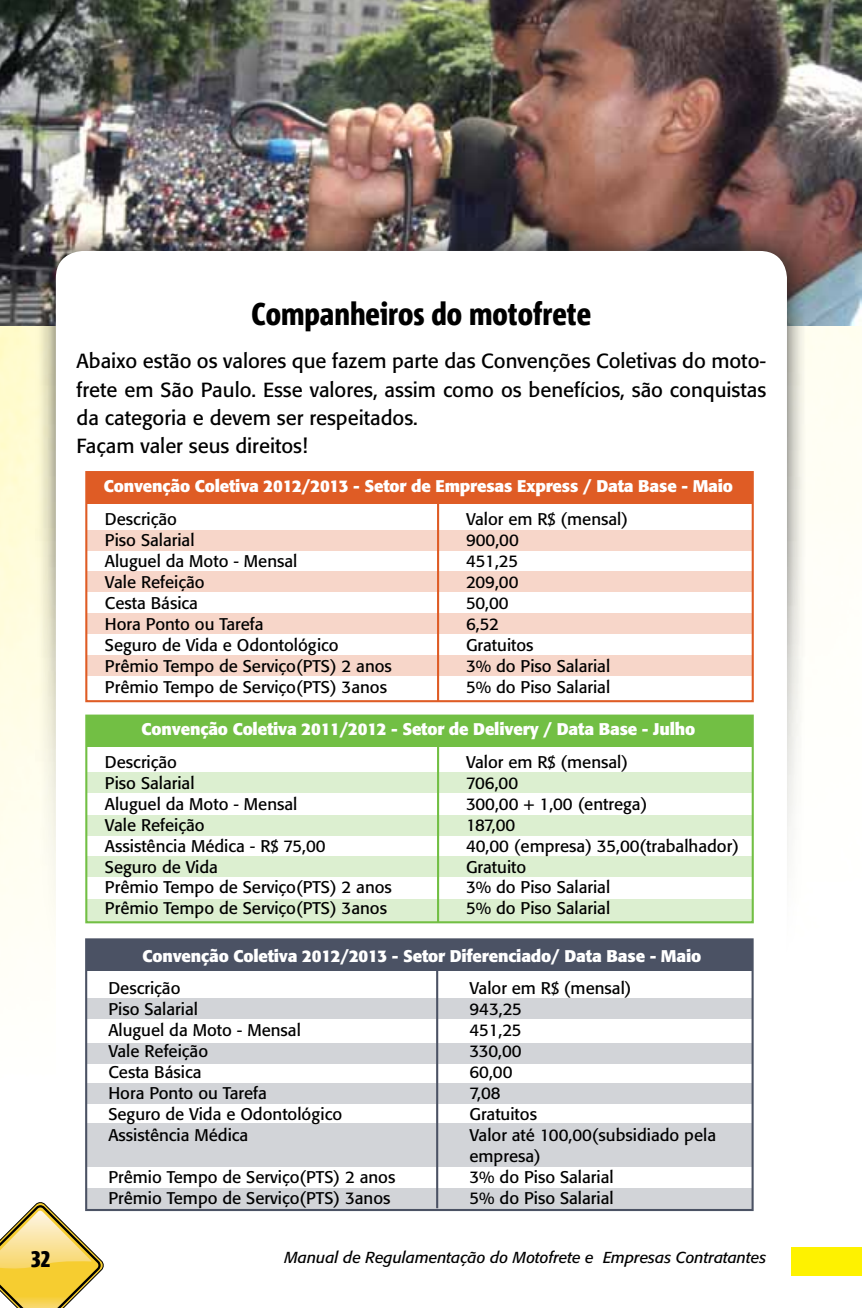
<style>
.page{position:relative;width:862px;height:1308px;background:#fff}
.page>*{position:absolute;margin:0;border:0;box-sizing:border-box;transform-origin:0 0}
.t1{font:800 31.5px "Corpid Cd LF";color:#000}
.t2{font:800 22.5px "Corpid Cd LF";color:#000}
.t3{font:20.25px/28.1px "Formata";color:#000}
.t4{font:16.88px/20.9px "Formata";color:#000}
.t5{font:700 16.88px "Formata";letter-spacing:-.01em;color:#fff}
.t6{font:italic 15.75px "Formata";color:#000}
</style>
<div class="page">
<img style="left:0;top:325px;width:861px;height:616px">
<svg style="left:0;top:1204px;width:104px;height:103px"></svg>
<div style="left:791px;top:1247px;width:70px;height:29px;background:#fef200"></div>
<img style="left:0;top:0;width:861px;height:325px">
<img style="left:36px;top:230px;width:770px;height:1016px">
<div style="left:56px;top:251px;width:730px;height:976px;background:#fff;border-radius:27px"></div>
<div style="left:86px;top:472px;width:666px;height:31px;background:#df5c25"></div>
<div style="left:86px;top:530px;width:666px;height:21px;background:#f7d6c9"></div>
<div style="left:86px;top:571px;width:666px;height:21px;background:#f7d6c9"></div>
<div style="left:86px;top:613px;width:666px;height:21px;background:#f7d6c9"></div>
<div style="left:86px;top:655px;width:666px;height:21px;background:#f7d6c9"></div>
<div style="left:85px;top:471px;width:668px;height:231px;border:2px solid #df5c25"></div>
<hr style="left:437px;top:502px;width:2px;height:199px;background:#df5c25">
<div style="left:86px;top:715px;width:666px;height:32px;background:#72bf44"></div>
<div style="left:86px;top:772px;width:666px;height:21px;background:#dcefd0"></div>
<div style="left:86px;top:815px;width:666px;height:21px;background:#dcefd0"></div>
<div style="left:86px;top:856px;width:666px;height:21px;background:#dcefd0"></div>
<div style="left:86px;top:898px;width:666px;height:23px;background:#dcefd0"></div>
<hr style="left:437px;top:747px;width:2px;height:175px;background:#72bf44">
<div style="left:85px;top:714px;width:668px;height:209px;border:2px solid #72bf44"></div>
<div style="left:86px;top:939px;width:666px;height:32px;background:#4b5264"></div>
<div style="left:86px;top:997px;width:666px;height:21px;background:#d2d4d8"></div>
<div style="left:86px;top:1042px;width:666px;height:21px;background:#d2d4d8"></div>
<div style="left:86px;top:1082px;width:666px;height:21px;background:#d2d4d8"></div>
<div style="left:86px;top:1188px;width:666px;height:21px;background:#d2d4d8"></div>
<div style="left:86px;top:1123px;width:666px;height:43px;background:#d2d4d8"></div>
<hr style="left:436px;top:969px;width:2px;height:239px;background:#4b5264">
<div style="left:85px;top:938px;width:668px;height:273px;border:2px solid #4b5264"></div>
<h1 class="t1" style="left:251px;top:296px;width:341px">Companheiros do motofrete</h1>
<p class="t3" style="left:77px;top:347px;width:690px">Abaixo estão os valores que fazem parte das Convenções Coletivas do moto&shy;frete em São Paulo. Esse valores, assim como os benefícios, são conquistas da categoria e devem ser respeitados.<br>Façam valer seus direitos!</p>
<p class="t5" style="left:104px;top:475px;width:630px">Convenção Coletiva 2012/2013 - Setor de Empresas Express / Data Base - Maio</p>
<p class="t4" style="left:105px;top:508px;width:288px">Descrição<br>Piso Salarial<br>Aluguel da Moto - Mensal<br>Vale Refeição<br>Cesta Básica<br>Hora Ponto ou Tarefa<br>Seguro de Vida e Odontológico<br>Prêmio Tempo de Serviço(PTS) 2 anos<br>Prêmio Tempo de Serviço(PTS) 3anos</p>
<p class="t4" style="left:466px;top:508px;width:163px">Valor em R$ (mensal)<br>900,00<br>451,25<br>209,00<br>50,00<br>6,52<br>Gratuitos<br>3% do Piso Salarial<br>5% do Piso Salarial</p>
<p class="t5" style="left:141px;top:718px;width:554px">Convenção Coletiva 2011/2012 - Setor de Delivery / Data Base - Julho</p>
<p class="t4" style="left:105px;top:751px;width:288px">Descrição<br>Piso Salarial<br>Aluguel da Moto - Mensal<br>Vale Refeição<br>Assistência Médica - R$ 75,00<br>Seguro de Vida<br>Prêmio Tempo de Serviço(PTS) 2 anos<br>Prêmio Tempo de Serviço(PTS) 3anos</p>
<p class="t4" style="left:466px;top:751px;width:274px">Valor em R$ (mensal)<br>706,00<br>300,00 + 1,00 (entrega)<br>187,00<br>40,00 (empresa) 35,00(trabalhador)<br>Gratuito<br>3% do Piso Salarial<br>5% do Piso Salarial</p>
<p class="t5" style="left:142px;top:945px;width:560px">Convenção Coletiva 2012/2013 - Setor Diferenciado/ Data Base - Maio</p>
<p class="t4" style="left:108px;top:978px;width:235px">Descrição<br>Piso Salarial<br>Aluguel da Moto - Mensal<br>Vale Refeição<br>Cesta Básica<br>Hora Ponto ou Tarefa<br>Seguro de Vida e Odontológico<br>Assistência Médica</p>
<p class="t4" style="left:108px;top:1166px;width:288px">Prêmio Tempo de Serviço(PTS) 2 anos<br>Prêmio Tempo de Serviço(PTS) 3anos</p>
<p class="t4" style="left:469px;top:978px;width:248px">Valor em R$ (mensal)<br>943,25<br>451,25<br>330,00<br>60,00<br>7,08<br>Gratuitos<br>Valor até 100,00(subsidiado pela empresa)<br>3% do Piso Salarial<br>5% do Piso Salarial</p>
<h2 class="t2" style="left:31px;top:1247px;width:21px">32</h2>
<p class="t6" style="left:284px;top:1248px;width:483px">Manual de Regulamentação do Motofrete e Empresas Contratantes</p>
</div>
